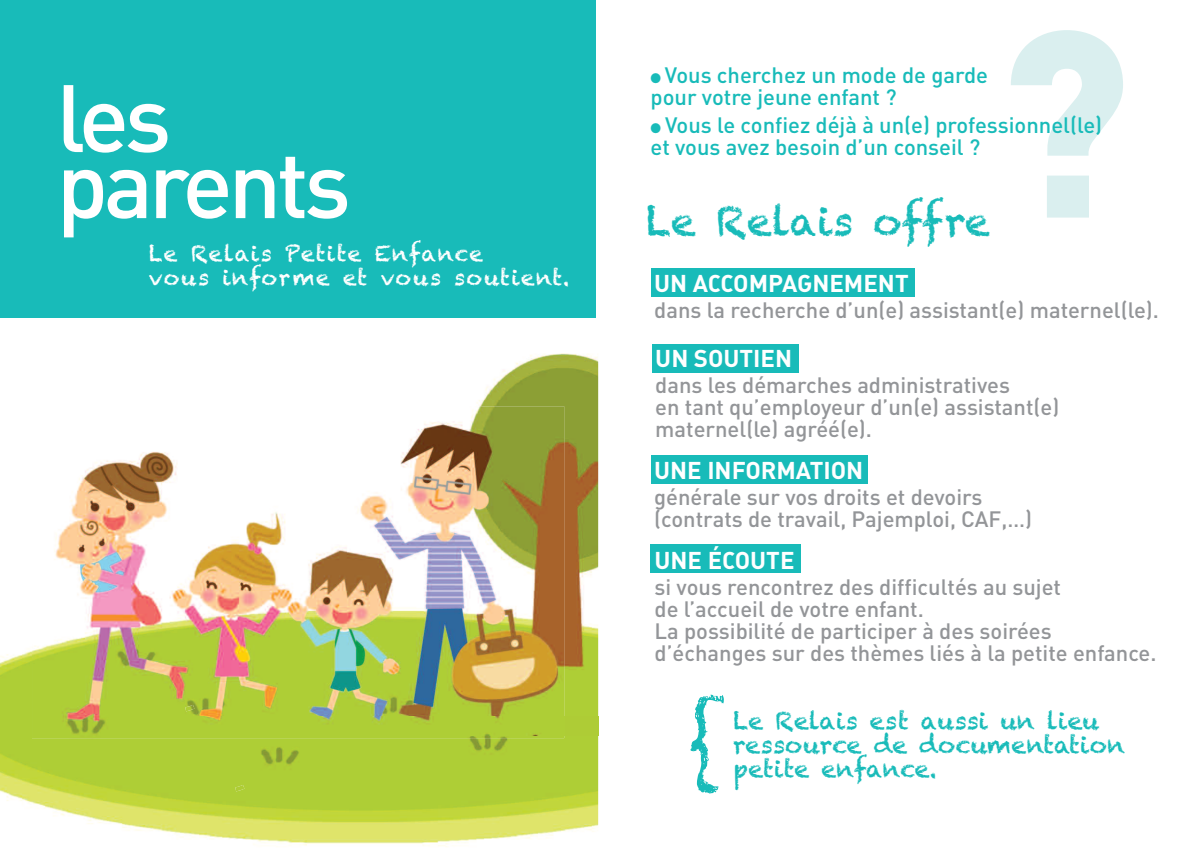
<style>
.page{position:relative;width:1191px;height:851px;background:#fff}
.page>*{position:absolute;margin:0;border:0;box-sizing:border-box;transform-origin:0 0}
.t1{font:900 260.8px "DIN";color:#daefef;scale:.96 1}
.t2{font:500 94px/66px "DIN";letter-spacing:-.05em;color:#fff}
.t3{font:79.6px "Chalkduster";color:#18bbb9}
.t4{font:40px "Chalkduster";color:#18bbb9}
.t5{font:24px/24px "Chalkduster";color:#18bbb9}
.t6{font:700 24px "DIN";color:#fff}
.t7{font:500 22px/22px "DIN";color:#939598}
.t8{font:500 22px/22px "DIN";color:#18bbb9}
.t9{font:22px/24px "Chalkduster";letter-spacing:.05em;color:#fff}
</style>
<div class="page">
<div style="left:1px;top:0;width:595px;height:317px;background:#18bbb9"></div>
<img style="left:0;top:353px;width:598px;height:494px">
<svg style="left:231px;top:781px;width:18px;height:13px"></svg>
<img style="left:564px;top:716px;width:34px;height:19px">
<img style="left:32px;top:406px;width:532px;height:332px">
<svg style="left:181px;top:701px;width:18px;height:13px"></svg>
<div style="left:651px;top:268px;width:263px;height:29px;background:#18bbb9"></div>
<div style="left:652px;top:344px;width:146px;height:28px;background:#18bbb9"></div>
<div style="left:651px;top:455px;width:216px;height:28px;background:#18bbb9"></div>
<div style="left:650px;top:544px;width:150px;height:29px;background:#18bbb9"></div>
<h2 class="t2" style="left:56px;top:82px;width:296px">les parents</h2>
<p class="t9" style="left:149px;top:241px;width:422px">Le Relais Petite Enfance<br>vous informe et vous soutient.</p>
<h1 class="t1" style="left:995px;top:-31px;width:142px">?</h1>
<p class="t8" style="left:650px;top:63px;width:339px">● Vous cherchez un mode de garde pour votre jeune enfant ?</p>
<p class="t8" style="left:650px;top:113px;width:453px">● Vous le confiez déjà à un(e) professionnel(le) et vous avez besoin d’un conseil ?</p>
<h3 class="t4" style="left:646px;top:197px;width:346px">Le Relais offre</h3>
<p class="t6" style="left:654px;top:268px;width:256px">UN ACCOMPAGNEMENT</p>
<p class="t7" style="left:654px;top:298px;width:506px">dans la recherche d’un(e) assistant(e) maternel(le).</p>
<p class="t6" style="left:655px;top:344px;width:138px">UN SOUTIEN</p>
<p class="t7" style="left:655px;top:373px;width:405px">dans les démarches administratives<br>en tant qu’employeur d’un(e) assistant(e) maternel(le) agréé(e).</p>
<p class="t6" style="left:654px;top:456px;width:211px">UNE INFORMATION</p>
<p class="t7" style="left:654px;top:485px;width:379px">générale sur vos droits et devoirs (contrats de travail, Pajemploi, CAF,…)</p>
<p class="t6" style="left:654px;top:545px;width:141px">UNE ÉCOUTE</p>
<p class="t7" style="left:654px;top:575px;width:503px">si vous rencontrez des difficultés au sujet<br>de l’accueil de votre enfant.<br>La possibilité de participer à des soirées d’échanges sur des thèmes liés à la petite enfance.</p>
<h3 class="t3" style="left:689px;top:698px;width:39px">{</h3>
<p class="t5" style="left:733px;top:708px;width:393px">Le Relais est aussi un lieu ressource de documentation</p>
<p class="t5" style="left:733px;top:756px;width:205px">petite enfance.</p>
</div>
